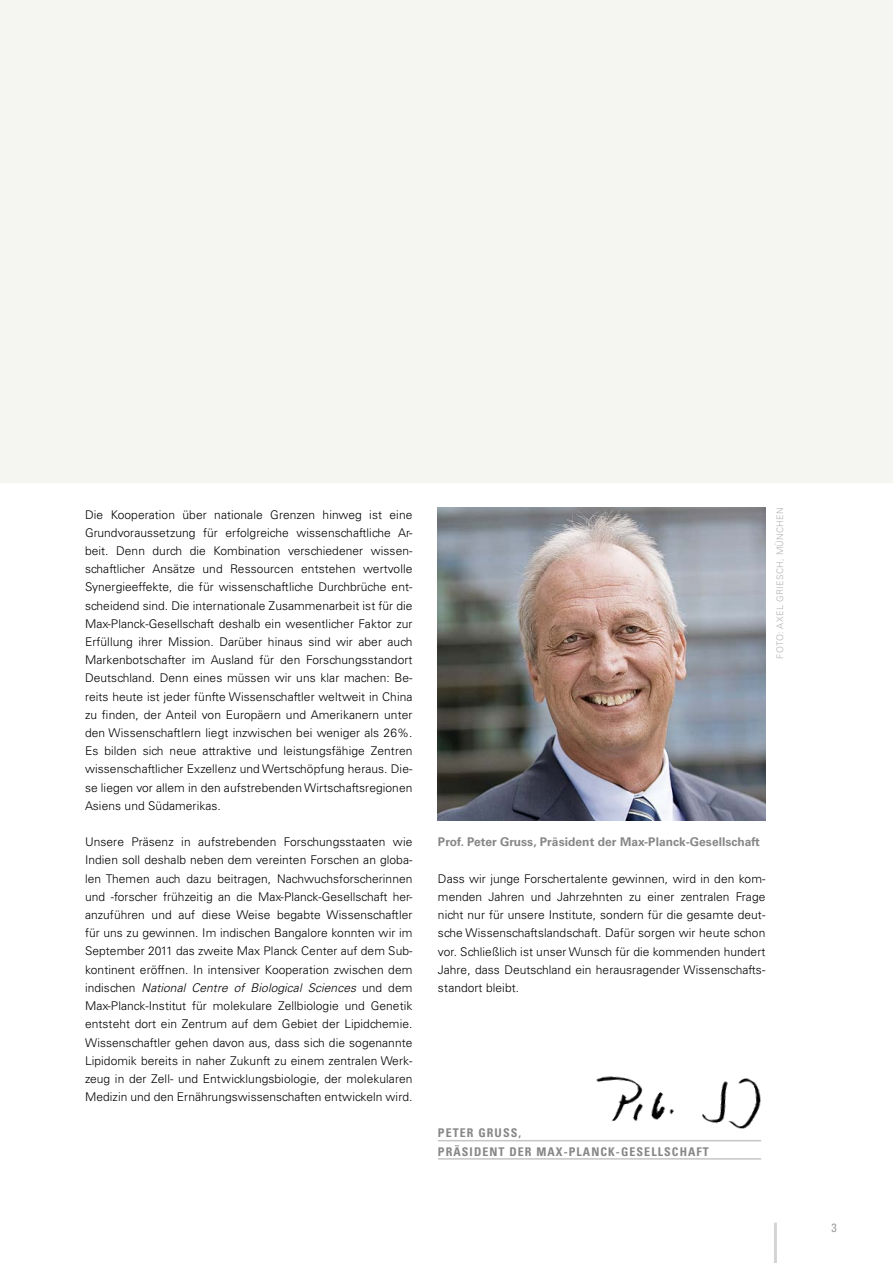
<style>
.page{position:relative;width:893px;height:1263px;background:#fff}
.page>*{position:absolute;margin:0;border:0;box-sizing:border-box;transform-origin:0 0}
.t1{font:300 12px/18.1px "Univers LT";letter-spacing:.005em;color:#000;text-align:justify}
.t2{font:700 12px "Univers LT";letter-spacing:.005em;color:#868786}
.t3{font:700 condensed 12px/18.1px "Univers LT";letter-spacing:.09em;color:#868786}
.t4{font:condensed 12px "Univers LT";color:#9c9c9d}
.t5{font:300 9px "Univers LT";letter-spacing:.04em;color:#b1b2b3}
.s1{font-style:italic}
</style>
<div class="page">
<div style="left:0;top:0;width:893px;height:482px;background:#f5f5f2"></div>
<hr style="left:774px;top:1222px;width:3px;height:41px;background:#d3d4d4">
<img style="left:438px;top:507px;width:327px;height:313px">
<hr style="left:438px;top:1140px;width:323px;height:1px;background:#c5c6c6">
<hr style="left:438px;top:1158px;width:323px;height:1px;background:#c5c6c6">
<img style="left:585px;top:1076px;width:177px;height:66px">
<p class="t1" style="left:85px;top:505px;width:329px">Die Kooperation über nationale Grenzen hinweg ist eine Grundvoraussetzung für erfolgreiche wissenschaftliche Ar&shy;beit. Denn durch die Kombination verschiedener wissen&shy;schaftlicher Ansätze und Ressourcen entstehen wertvolle Synergieeffekte, die für wissenschaftliche Durchbrüche ent&shy;scheidend sind. Die internationale Zusammenarbeit ist für die Max-Planck-Gesellschaft deshalb ein wesentlicher Faktor zur Erfüllung ihrer Mission. Darüber hinaus sind wir aber auch Markenbotschafter im Ausland für den Forschungsstandort Deutschland. Denn eines müssen wir uns klar machen: Be&shy;reits heute ist jeder fünfte Wissenschaftler weltweit in China zu finden, der Anteil von Europäern und Amerikanern unter den Wissenschaftlern liegt inzwischen bei weniger als 26%.<br>Es bilden sich neue attraktive und leistungsfähige Zentren wissenschaftlicher Exzellenz und Wertschöpfung heraus. Die&shy;se liegen vor allem in den aufstrebenden Wirtschaftsregionen Asiens und Südamerikas.</p>
<p class="t1" style="left:85px;top:833px;width:329px">Unsere Präsenz in aufstrebenden Forschungsstaaten wie Indien soll deshalb neben dem vereinten Forschen an globa&shy;len Themen auch dazu beitragen, Nachwuchsforscherinnen und -forscher frühzeitig an die Max-Planck-Gesellschaft her&shy;anzuführen und auf diese Weise begabte Wissenschaftler für uns zu gewinnen. Im indischen Bangalore konnten wir im September 2011 das zweite Max Planck Center auf dem Sub&shy;kontinent eröffnen. In intensiver Kooperation zwischen dem indischen <span class="s1">National Centre of Biological Sciences</span> und dem Max-Planck-Institut für molekulare Zellbiologie und Genetik entsteht dort ein Zentrum auf dem Gebiet der Lipidchemie.<br>Wissenschaftler gehen davon aus, dass sich die sogenannte Lipidomik bereits in naher Zukunft zu einem zentralen Werk&shy;zeug in der Zell- und Entwicklungsbiologie, der molekularen Medizin und den Ernährungswissenschaften entwickeln wird.</p>
<p class="t5" style="left:775px;top:658px;width:151px;rotate:-90deg">Foto: Axel griesch, München</p>
<p class="t2" style="left:438px;top:835px;width:323px">Prof. Peter Gruss, Präsident der Max-Planck-Gesellschaft</p>
<p class="t1" style="left:438px;top:869px;width:329px">Dass wir junge Forschertalente gewinnen, wird in den kom&shy;menden Jahren und Jahrzehnten zu einer zentralen Frage nicht nur für unsere Institute, sondern für die gesamte deut&shy;sche Wissenschaftslandschaft. Dafür sorgen wir heute schon vor. Schließlich ist unser Wunsch für die kommenden hundert Jahre, dass Deutschland ein herausragender Wissenschafts&shy;standort bleibt.</p>
<p class="t3" style="left:438px;top:1124px;width:272px">PETER GRUSS,<br>PRÄSIDENT DER MAX-PLANCK-GESELLSCHAFT</p>
<p class="t4" style="left:831px;top:1220px;width:7px">3</p>
</div>
